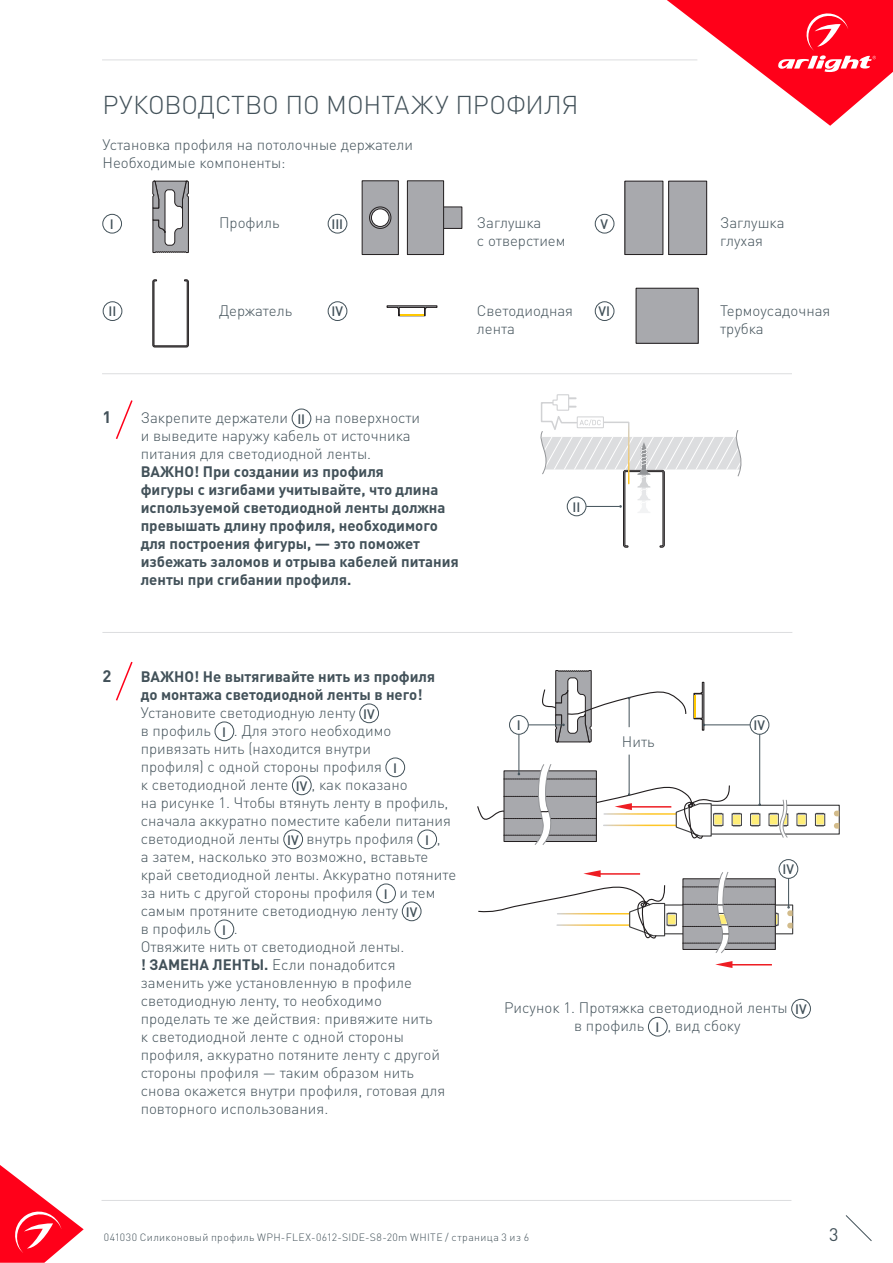
<style>
.page{position:relative;width:893px;height:1263px;background:#fff}
.page>*{position:absolute;margin:0;border:0;box-sizing:border-box;transform-origin:0 0}
.t1{font:300 25.5px "DIN Pro";letter-spacing:-.005em;color:#425159}
.t2{font:18px "DIN Pro";color:#425159}
.t3{font:700 16.5px "DIN Pro";color:#425159}
.t4{font:300 15px/18px "DIN Pro";color:#425159}
.t5{font:700 15px/18px "DIN Pro";color:#425159}
.t6{font:500 13.5px "DIN Pro";color:#425159}
.t7{font:300 10.5px "DIN Pro";letter-spacing:.035em;color:#425159}
.s1{font-weight:300}
.s2{font-weight:700}
</style>
<div class="page">
<svg style="left:0;top:1165px;width:84px;height:98px"></svg>
<svg style="left:845px;top:1215px;width:27px;height:26px"></svg>
<svg style="left:667px;top:0;width:226px;height:126px"></svg>
<hr style="left:102px;top:60px;width:595px;height:1px;background:#dcdddf">
<div style="left:426px;top:207px;width:36px;height:21px;background:#a8a9ad"></div>
<div style="left:425px;top:207px;width:37px;height:22px;border:1px solid #231f20"></div>
<hr style="left:102px;top:1200px;width:689px;height:1px;background:#dcdddf">
<hr style="left:102px;top:373px;width:690px;height:1px;background:#dcdddf">
<svg style="left:387px;top:305px;width:50px;height:11px"></svg>
<hr style="left:400px;top:314px;width:24px;height:2px;background:#ffc800">
<div style="left:103px;top:214px;width:19px;height:19px;border:1px solid #425159;border-radius:50%"></div>
<div style="left:103px;top:302px;width:19px;height:19px;border:1px solid #425159;border-radius:50%"></div>
<div style="left:595px;top:302px;width:19px;height:19px;border:1px solid #425159;border-radius:50%"></div>
<div style="left:328px;top:214px;width:19px;height:19px;border:1px solid #425159;border-radius:50%"></div>
<div style="left:328px;top:302px;width:19px;height:19px;border:1px solid #425159;border-radius:50%"></div>
<div style="left:595px;top:214px;width:19px;height:19px;border:1px solid #425159;border-radius:50%"></div>
<svg style="left:152px;top:181px;width:37px;height:72px"></svg>
<svg style="left:362px;top:180px;width:37px;height:75px"></svg>
<div style="left:407px;top:181px;width:37px;height:74px;background:#a8a9ad"></div>
<div style="left:407px;top:181px;width:37px;height:74px;border:1px solid #231f20"></div>
<div style="left:669px;top:181px;width:38px;height:74px;background:#a8a9ad"></div>
<div style="left:668px;top:181px;width:39px;height:74px;border:1px solid #231f20"></div>
<div style="left:625px;top:181px;width:38px;height:74px;background:#a8a9ad"></div>
<div style="left:625px;top:181px;width:38px;height:74px;border:1px solid #231f20"></div>
<div style="left:369px;top:207px;width:22px;height:22px;border:1px solid #231f20;border-radius:50%"></div>
<svg style="left:152px;top:279px;width:37px;height:68px"></svg>
<hr style="left:102px;top:632px;width:690px;height:1px;background:#dcdddf">
<div style="left:292px;top:409px;width:19px;height:19px;border:1px solid #425159;border-radius:50%"></div>
<div style="left:360px;top:704px;width:19px;height:19px;border:1px solid #425159;border-radius:50%"></div>
<div style="left:215px;top:722px;width:19px;height:19px;border:1px solid #425159;border-radius:50%"></div>
<div style="left:386px;top:758px;width:19px;height:19px;border:1px solid #425159;border-radius:50%"></div>
<div style="left:292px;top:776px;width:19px;height:19px;border:1px solid #425159;border-radius:50%"></div>
<div style="left:284px;top:830px;width:19px;height:19px;border:1px solid #425159;border-radius:50%"></div>
<div style="left:418px;top:830px;width:19px;height:19px;border:1px solid #425159;border-radius:50%"></div>
<div style="left:376px;top:884px;width:20px;height:19px;border:1px solid #425159;border-radius:50%"></div>
<div style="left:402px;top:902px;width:19px;height:19px;border:1px solid #425159;border-radius:50%"></div>
<div style="left:215px;top:920px;width:19px;height:19px;border:1px solid #425159;border-radius:50%"></div>
<svg style="left:115px;top:400px;width:18px;height:39px"></svg>
<svg style="left:116px;top:661px;width:17px;height:40px"></svg>
<svg style="left:540px;top:394px;width:202px;height:154px"></svg>
<hr style="left:629px;top:755px;width:1px;height:39px;background:#425159">
<div style="left:791px;top:999px;width:20px;height:19px;border:1px solid #425159;border-radius:50%"></div>
<div style="left:648px;top:1017px;width:19px;height:19px;border:1px solid #425159;border-radius:50%"></div>
<hr style="left:724px;top:964px;width:48px;height:1px;background:#ee1d23">
<svg style="left:715px;top:961px;width:17px;height:7px"></svg>
<div style="left:636px;top:288px;width:62px;height:55px;background:#a8a9ad"></div>
<div style="left:636px;top:288px;width:62px;height:55px;border:1px solid #231f20"></div>
<hr style="left:519px;top:734px;width:1px;height:39px;background:#425159">
<hr style="left:759px;top:734px;width:1px;height:70px;background:#425159">
<svg style="left:477px;top:761px;width:363px;height:84px"></svg>
<hr style="left:528px;top:725px;width:35px;height:1px;background:#425159">
<svg style="left:540px;top:670px;width:147px;height:72px"></svg>
<hr style="left:705px;top:725px;width:45px;height:1px;background:#425159">
<svg style="left:693px;top:682px;width:12px;height:48px"></svg>
<div style="left:509px;top:715px;width:19px;height:19px;border:1px solid #425159;border-radius:50%"></div>
<div style="left:750px;top:715px;width:19px;height:19px;border:1px solid #425159;border-radius:50%"></div>
<div style="left:779px;top:859px;width:19px;height:19px;border:1px solid #425159;border-radius:50%"></div>
<svg style="left:478px;top:869px;width:316px;height:84px"></svg>
<p class="t1" style="left:103px;top:87px;width:477px">РУКОВОДСТВО ПО МОНТАЖУ ПРОФИЛЯ</p>
<p class="t4" style="left:103px;top:134px;width:312px">Установка профиля на потолочные держатели</p>
<p class="t4" style="left:103px;top:152px;width:185px">Необходимые компоненты:</p>
<p class="t6" style="left:110px;top:215px;width:5px">I</p>
<p class="t4" style="left:219px;top:213px;width:62px">Профиль</p>
<p class="t6" style="left:331px;top:215px;width:13px">III</p>
<p class="t4" style="left:477px;top:213px;width:90px">Заглушка<br>с отверстием</p>
<p class="t4" style="left:720px;top:213px;width:66px">Заглушка глухая</p>
<p class="t6" style="left:601px;top:215px;width:9px">V</p>
<p class="t4" style="left:219px;top:301px;width:75px">Держатель</p>
<p class="t4" style="left:720px;top:301px;width:112px">Термоусадочная трубка</p>
<p class="t4" style="left:477px;top:301px;width:98px">Светодиодная</p>
<p class="t4" style="left:477px;top:319px;width:40px">лента</p>
<p class="t6" style="left:108px;top:302px;width:9px">II</p>
<p class="t6" style="left:599px;top:302px;width:13px">VI</p>
<p class="t6" style="left:332px;top:302px;width:13px">IV</p>
<p class="t3" style="left:102px;top:406px;width:10px">1</p>
<p class="t4" style="left:141px;top:408px;width:149px">Закрепите держатели</p>
<p class="t6" style="left:297px;top:409px;width:9px">II</p>
<p class="t5" style="left:141px;top:408px;width:319px;text-indent:174px"><span class="s1">на поверхности<br>и выведите наружу кабель от источника питания для светодиодной ленты.<br></span>ВАЖНО! При создании из профиля<br>фигуры с изгибами учитывайте, что длина используемой светодиодной ленты должна превышать длину профиля, необходимого для построения фигуры, — это поможет избежать заломов и отрыва кабелей питания ленты при сгибании профиля.</p>
<p class="t3" style="left:102px;top:665px;width:10px">2</p>
<p class="t5" style="left:141px;top:667px;width:296px">ВАЖНО! Не вытягивайте нить из профиля до монтажа светодиодной ленты в него!<br><span class="s1">Установите светодиодную ленту</span></p>
<p class="t6" style="left:363px;top:704px;width:13px">IV</p>
<p class="t4" style="left:141px;top:721px;width:252px;text-indent:93px">. Для этого необходимо привязать нить (находится внутри профиля) с одной стороны профиля</p>
<p class="t4" style="left:141px;top:721px;width:72px">в профиль</p>
<p class="t6" style="left:222px;top:722px;width:5px">I</p>
<p class="t6" style="left:393px;top:758px;width:5px">I</p>
<p class="t4" style="left:141px;top:775px;width:149px">к светодиодной ленте</p>
<p class="t6" style="left:296px;top:776px;width:13px">IV</p>
<p class="t4" style="left:141px;top:775px;width:312px;text-indent:171px">, как показано<br>на рисунке 1. Чтобы втянуть ленту в профиль, сначала аккуратно поместите кабели питания светодиодной ленты</p>
<p class="t6" style="left:287px;top:830px;width:13px">IV</p>
<p class="t4" style="left:307px;top:829px;width:109px">внутрь профиля</p>
<p class="t6" style="left:425px;top:830px;width:5px">I</p>
<p class="t4" style="left:437px;top:829px;width:5px">,</p>
<p class="t4" style="left:141px;top:847px;width:317px">а затем, насколько это возможно, вставьте край светодиодной ленты. Аккуратно потяните за нить с другой стороны профиля</p>
<p class="t6" style="left:384px;top:884px;width:5px">I</p>
<p class="t4" style="left:399px;top:883px;width:37px">и тем</p>
<p class="t4" style="left:141px;top:901px;width:259px">самым протяните светодиодную ленту</p>
<p class="t6" style="left:406px;top:902px;width:13px">IV</p>
<p class="t4" style="left:141px;top:919px;width:72px">в профиль</p>
<p class="t6" style="left:222px;top:920px;width:5px">I</p>
<p class="t4" style="left:141px;top:919px;width:306px;text-indent:93px">.<br>Отвяжите нить от светодиодной ленты.<br><span class="s2">! ЗАМЕНА ЛЕНТЫ.</span> Если понадобится заменить уже установленную в профиле светодиодную ленту, то необходимо проделать те же действия: привяжите нить<br>к светодиодной ленте с одной стороны профиля, аккуратно потяните ленту с другой стороны профиля ― таким образом нить снова окажется внутри профиля, готовая для повторного использования.</p>
<p class="t6" style="left:572px;top:497px;width:9px">II</p>
<p class="t6" style="left:517px;top:716px;width:5px">I</p>
<p class="t6" style="left:754px;top:716px;width:13px">IV</p>
<p class="t4" style="left:622px;top:731px;width:34px">Нить</p>
<p class="t6" style="left:782px;top:860px;width:13px">IV</p>
<p class="t4" style="left:504px;top:998px;width:285px">Рисунок 1. Протяжка светодиодной ленты</p>
<p class="t6" style="left:795px;top:1000px;width:13px">IV</p>
<p class="t4" style="left:574px;top:1016px;width:72px">в профиль</p>
<p class="t6" style="left:656px;top:1018px;width:5px">I</p>
<p class="t4" style="left:667px;top:1016px;width:75px">, вид сбоку</p>
<p class="t7" style="left:104px;top:1230px;width:427px">041030 Силиконовый профиль WPH-FLEX-0612-SIDE-S8-20m WHITE / страница 3 из 6</p>
<p class="t2" style="left:829px;top:1222px;width:11px">3</p>
</div>
